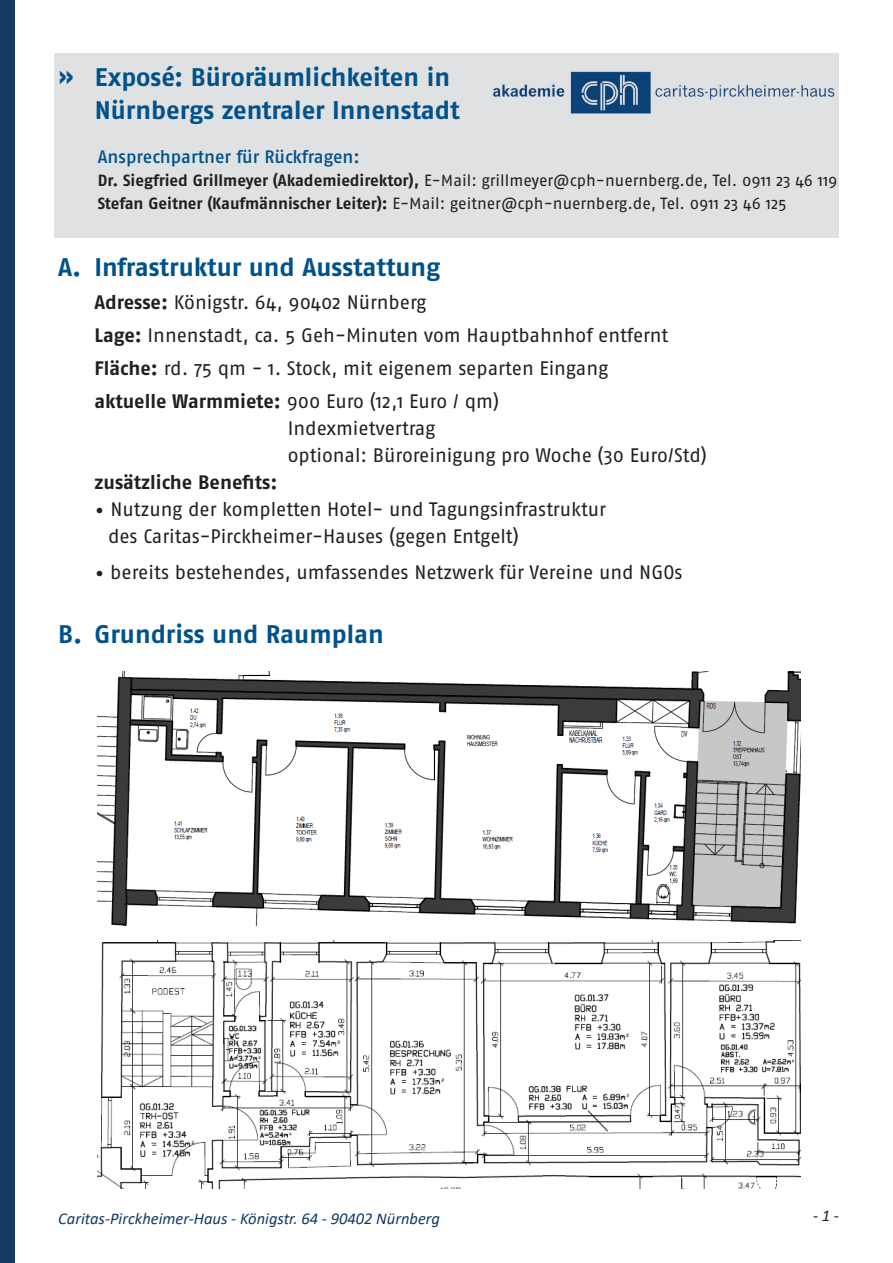
<style>
.page{position:relative;width:893px;height:1263px;background:#fff}
.page>*{position:absolute;margin:0;border:0;box-sizing:border-box;transform-origin:0 0}
.t1{font:700 25.5px/33px "Fago Pro";color:#01528a}
.t2{font:19.5px/27px "Fago Pro";letter-spacing:-.005em;color:#231f20}
.t3{font:700 19.5px "Fago Pro";color:#231f20}
.t4{font:500 18px "Fago Pro";letter-spacing:-.005em;color:#01528a}
.t5{font:italic 16.5px "Calibri";color:#133a65}
.t6{font:italic 16.5px "Calibri";color:#231f20}
.t7{font:16.2px/22.5px "Fago Pro";color:#231f20}
.s1{font-weight:700}
.s2{font-family:"Trebuchet MS"}
</style>
<div class="page">
<div style="left:0;top:0;width:14px;height:1263px;background:#133a65"></div>
<div style="left:54px;top:53px;width:785px;height:185px;background:#e0e1e3"></div>
<img style="left:98px;top:672px;width:702px;height:253px">
<img style="left:98px;top:940px;width:702px;height:249px">
<img style="left:493px;top:71px;width:342px;height:43px">
<p class="t1" style="left:95px;top:61px;width:366px;text-indent:-36px">» Exposé: Büroräumlichkeiten in<br>Nürnbergs zentraler Innenstadt</p>
<p class="t4" style="left:98px;top:146px;width:264px">Ansprechpartner für Rückfragen:</p>
<p class="t7" style="left:98px;top:169px;width:741px"><span class="s1">Dr. Siegfried Grillmeyer (Akademiedirektor),</span> E-Mail: grillmeyer@cph-nuernberg.de, Tel. 0911 23 46 119<br><span class="s1">Stefan Geitner (Kaufmännischer Leiter):</span> E-Mail: geitner@cph-nuernberg.de, Tel. 0911 23 46 125</p>
<p class="t1" style="left:58px;top:251px;width:384px">A. Infrastruktur und Ausstattung</p>
<p class="t2" style="left:94px;top:289px;width:334px"><span class="s1">Adresse:</span> Königstr. 64, 90402 Nürnberg</p>
<p class="t2" style="left:94px;top:322px;width:575px"><span class="s1">Lage:</span> Innenstadt, ca. 5 Geh-Minuten vom Hauptbahnhof entfernt</p>
<p class="t2" style="left:94px;top:355px;width:515px"><span class="s1">Fläche:</span> rd. 75 qm - 1. Stock, mit eigenem separten Eingang</p>
<p class="t2" style="left:94px;top:388px;width:406px"><span class="s1">aktuelle Warmmiete:</span> 900 Euro (12,1 Euro / qm)</p>
<p class="t2" style="left:288px;top:415px;width:149px">Indexmietvertrag</p>
<p class="t2" style="left:288px;top:442px;width:421px">optional: Büroreinigung pro Woche (30 Euro/Std)</p>
<p class="t3" style="left:94px;top:471px;width:184px">zusätzliche Benefits:</p>
<p class="t2" style="left:108px;top:496px;width:500px;text-indent:-14px"><span class="s2">•</span> Nutzung der kompletten Hotel- und Tagungsinfrastruktur des Caritas-Pirckheimer-Hauses (gegen Entgelt)</p>
<p class="t2" style="left:94px;top:559px;width:590px"><span class="s2">•</span> bereits bestehendes, umfassendes Netzwerk für Vereine und NGOs</p>
<p class="t1" style="left:58px;top:617px;width:327px">B. Grundriss und Raumplan</p>
<p class="t5" style="left:58px;top:1207px;width:383px">Caritas-Pirckheimer-Haus - Königstr. 64 - 90402 Nürnberg</p>
<p class="t6" style="left:813px;top:1204px;width:27px">- 1 -</p>
</div>
